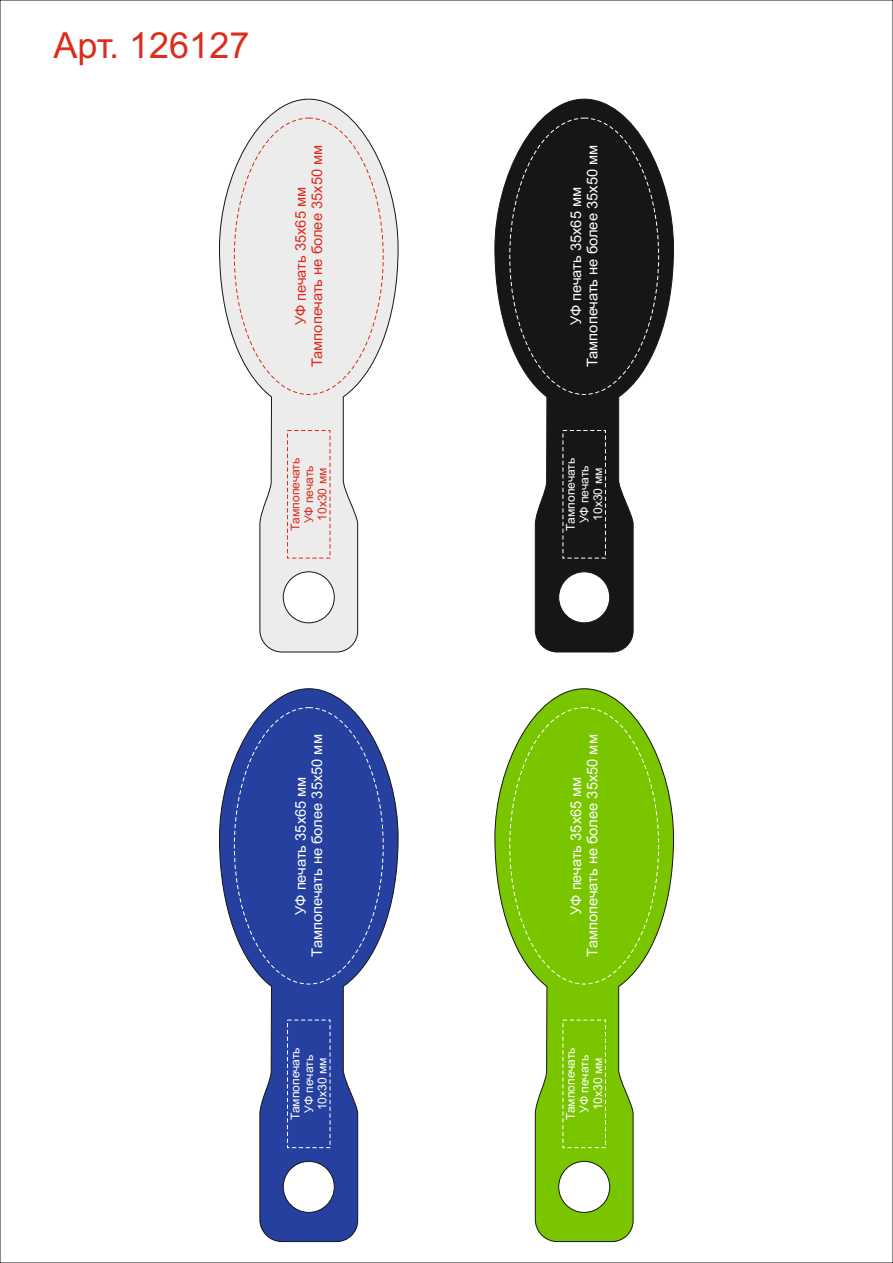
<style>
.page{position:relative;width:893px;height:1263px;background:#fff}
.page>*{position:absolute;margin:0;border:0;box-sizing:border-box;transform-origin:0 0}
.t1{font:36px "Arial";color:#dd2b1c}
.t2{font:14.7px/16.5px "Arial";color:#fff;text-align:center}
.t3{font:14.7px/16.5px "Arial";color:#dd2b1c;text-align:center}
.t4{font:12.15px/13.5px "Arial";color:#fff;text-align:center}
.t5{font:12.15px/13.5px "Arial";color:#dd2b1c;text-align:center}
</style>
<div class="page">
<svg style="left:219px;top:98px;width:180px;height:555px;fill:#ececec"></svg>
<div style="left:283px;top:571px;width:52px;height:52px;background:#fff;border:1px solid #151616;border-radius:50%"></div>
<svg style="left:494px;top:98px;width:180px;height:555px;fill:#151616"></svg>
<div style="left:558px;top:571px;width:52px;height:52px;background:#fff;border:1px solid #151616;border-radius:50%"></div>
<svg style="left:219px;top:688px;width:180px;height:554px;fill:#25409f"></svg>
<div style="left:283px;top:1161px;width:52px;height:52px;background:#fff;border:1px solid #151616;border-radius:50%"></div>
<svg style="left:494px;top:688px;width:180px;height:554px;fill:#79c500"></svg>
<div style="left:558px;top:1161px;width:52px;height:52px;background:#fff;border:1px solid #151616;border-radius:50%"></div>
<h1 class="t1" style="left:54px;top:31px;width:197px">Арт. 126127</h1>
<p class="t3" style="left:294px;top:367px;width:224px;rotate:-90deg">УФ печать 35х65 мм<br>Тампопечать не более 35х50 мм</p>
<p class="t5" style="left:290px;top:531px;width:74px;rotate:-90deg">Тампопечать<br>УФ печать<br>10х30 мм</p>
<p class="t2" style="left:294px;top:957px;width:224px;rotate:-90deg">УФ печать 35х65 мм<br>Тампопечать не более 35х50 мм</p>
<p class="t4" style="left:290px;top:1120px;width:74px;rotate:-90deg">Тампопечать<br>УФ печать<br>10х30 мм</p>
<p class="t2" style="left:569px;top:367px;width:224px;rotate:-90deg">УФ печать 35х65 мм<br>Тампопечать не более 35х50 мм</p>
<p class="t4" style="left:565px;top:531px;width:74px;rotate:-90deg">Тампопечать<br>УФ печать<br>10х30 мм</p>
<p class="t2" style="left:569px;top:957px;width:224px;rotate:-90deg">УФ печать 35х65 мм<br>Тампопечать не более 35х50 мм</p>
<p class="t4" style="left:565px;top:1120px;width:74px;rotate:-90deg">Тампопечать<br>УФ печать<br>10х30 мм</p>
</div>
